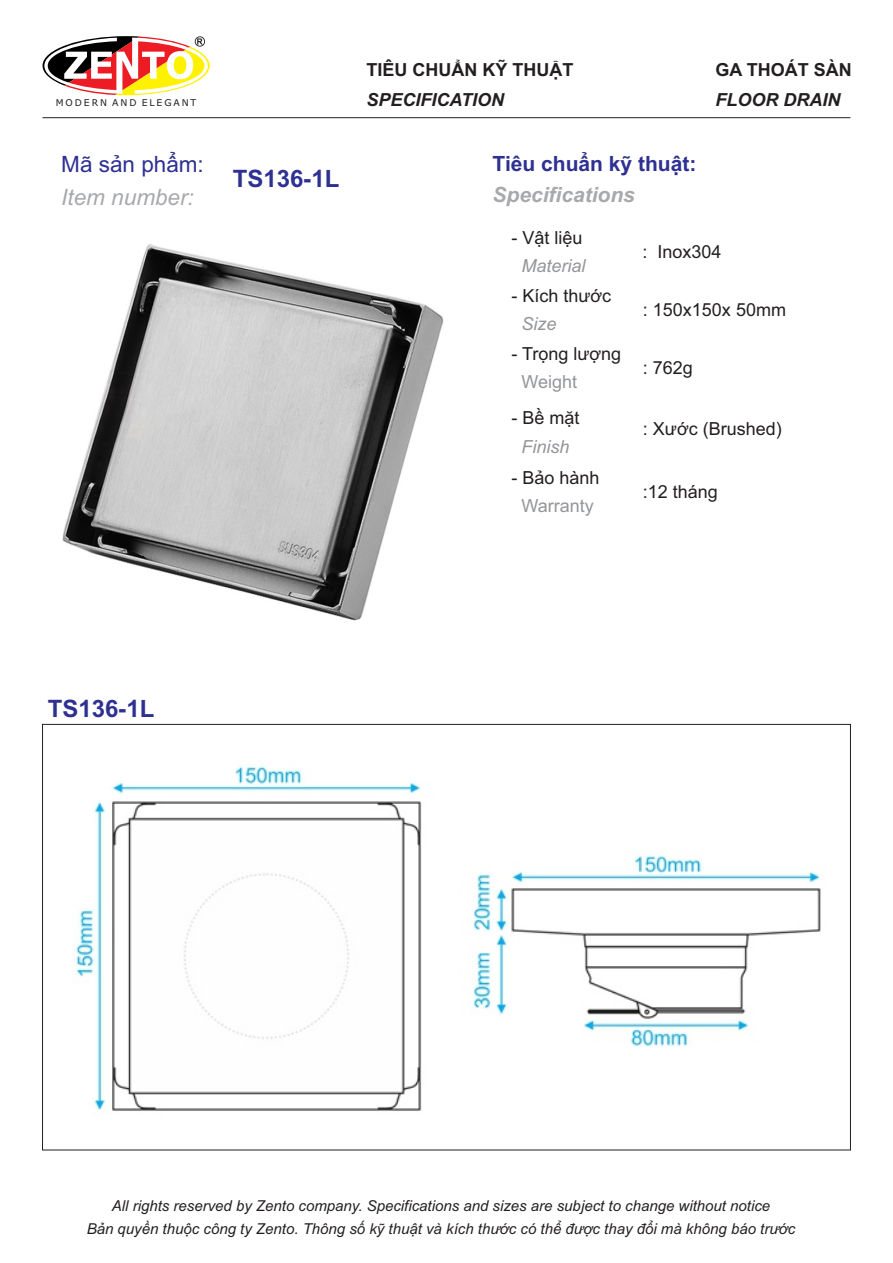
<style>
.page{position:relative;width:893px;height:1263px;background:#fff}
.page>*{position:absolute;margin:0;border:0;box-sizing:border-box;transform-origin:0 0}
.t1{font:24px "Vn Arial H Bold";color:#2e3092}
.t2{font:italic 22.5px "Arial";color:#a7a9ac}
.t3{font:22.5px "Arial";color:#2e3092}
.t4{font:700 21px "Arial";color:#2e3092}
.t5{font:italic 700 21px "Arial";color:#a7a9ac}
.t6{font:18px "Arial";color:#231f20}
.t7{font:700 18px "Arial";color:#231f20}
.t8{font:italic 700 18px "Arial";color:#231f20}
.t9{font:italic 18px "Arial";color:#939598}
.t10{font:18px "Arial";color:#939598}
.t11{font:italic 15px/22.8px "Arial";color:#231f20;text-align:center}
.t12{font:9.3px "Verdana";letter-spacing:.205em;color:#231f20}
</style>
<div class="page">
<svg style="left:43px;top:36px;width:167px;height:59px"></svg>
<hr style="left:43px;top:117px;width:807px;height:1px;background:#231f20">
<img style="left:62px;top:243px;width:382px;height:378px">
<img style="left:76px;top:764px;width:745px;height:347px">
<p class="t12" style="left:56px;top:99px;width:142px">MODERN AND ELEGANT</p>
<h2 class="t3" style="left:61px;top:156px;width:144px">Mã sản phẩm:</h2>
<h2 class="t2" style="left:61px;top:188px;width:134px">Item number:</h2>
<h1 class="t1" style="left:233px;top:165px;width:108px">TS136-1L</h1>
<p class="t7" style="left:367px;top:63px;width:208px">TIÊU CHUẨN KỸ THUẬT</p>
<p class="t8" style="left:367px;top:93px;width:139px">SPECIFICATION</p>
<h3 class="t4" style="left:493px;top:155px;width:205px">Tiêu chuẩn kỹ thuật:</h3>
<h3 class="t5" style="left:493px;top:186px;width:144px">Specifications</h3>
<p class="t7" style="left:716px;top:62px;width:138px">GA THOÁT SÀN</p>
<p class="t8" style="left:716px;top:93px;width:126px">FLOOR DRAIN</p>
<p class="t6" style="left:511px;top:231px;width:73px">- Vật liệu</p>
<p class="t9" style="left:521px;top:259px;width:66px">Material</p>
<p class="t6" style="left:511px;top:289px;width:101px">- Kích thước</p>
<p class="t9" style="left:521px;top:317px;width:37px">Size</p>
<p class="t6" style="left:511px;top:347px;width:111px">- Trọng lượng</p>
<p class="t10" style="left:521px;top:375px;width:57px">Weight</p>
<p class="t6" style="left:511px;top:411px;width:70px">- Bề mặt</p>
<p class="t9" style="left:521px;top:440px;width:50px">Finish</p>
<p class="t6" style="left:511px;top:471px;width:90px">- Bảo hành</p>
<p class="t10" style="left:521px;top:499px;width:74px">Warranty</p>
<p class="t6" style="left:642px;top:245px;width:81px">: Inox304</p>
<p class="t6" style="left:643px;top:303px;width:145px">: 150x150x 50mm</p>
<p class="t6" style="left:643px;top:361px;width:52px">: 762g</p>
<p class="t6" style="left:643px;top:422px;width:140px">: Xước (Brushed)</p>
<p class="t6" style="left:643px;top:484px;width:77px">:12 tháng</p>
<h1 class="t1" style="left:48px;top:695px;width:108px">TS136-1L</h1>
<p class="t11" style="left:87px;top:1195px;width:710px">All rights reserved by Zento company. Specifications and sizes are subject to change without notice<br>Bản quyền thuộc công ty Zento. Thông số kỹ thuật và kích thước có thể được thay đổi mà không báo trước</p>
</div>
